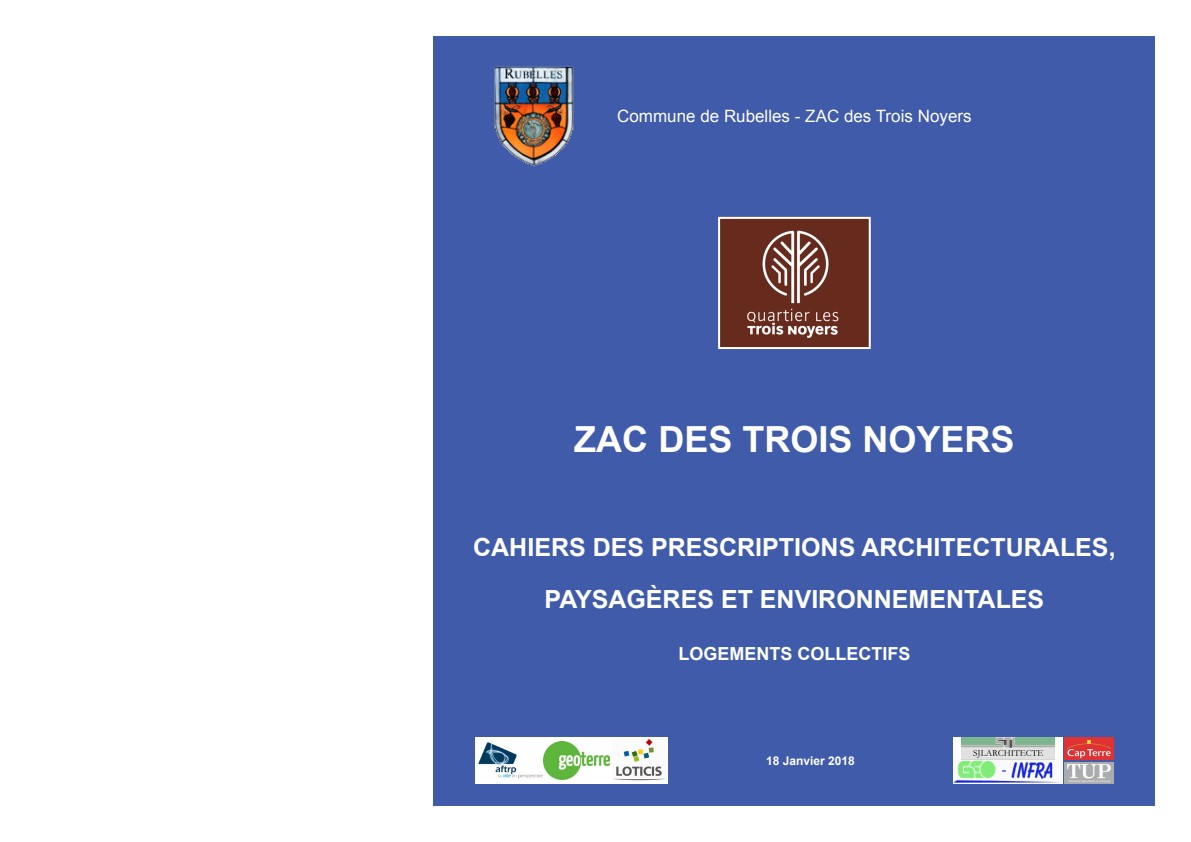
<style>
.page{position:relative;width:1191px;height:842px;background:#fff}
.page>*{position:absolute;margin:0;border:0;box-sizing:border-box;transform-origin:0 0}
.t1{font:700 36px "Arial";color:#fff}
.t2{font:700 25px/52px "Arial";color:#fff;text-align:center}
.t3{font:700 18px "Arial";color:#fff}
.t4{font:17px "Arial";color:#fff}
.t5{font:700 12px "Arial";color:#fff}
</style>
<div class="page">
<div style="left:434px;top:36px;width:721px;height:770px;background:#3f5ba9"></div>
<img style="left:494px;top:66px;width:80px;height:100px">
<div style="left:475px;top:737px;width:193px;height:46px;background:#fff"></div>
<img style="left:612px;top:740px;width:54px;height:41px">
<img style="left:478px;top:740px;width:131px;height:40px">
<img style="left:953px;top:760px;width:109px;height:23px">
<div style="left:953px;top:737px;width:109px;height:22px;background:#fff"></div>
<img style="left:961px;top:737px;width:93px;height:22px">
<img style="left:721px;top:220px;width:146px;height:126px">
<div style="left:718px;top:217px;width:152px;height:132px;border:2px solid #fff"></div>
<img style="left:1064px;top:737px;width:49px;height:23px">
<img style="left:1064px;top:762px;width:49px;height:21px">
<p class="t4" style="left:617px;top:105px;width:356px">Commune de Rubelles - ZAC des Trois Noyers</p>
<h1 class="t1" style="left:574px;top:415px;width:442px">ZAC DES TROIS NOYERS</h1>
<p class="t2" style="left:473px;top:522px;width:644px">CAHIERS DES PRESCRIPTIONS ARCHITECTURALES,<br>PAYSAGÈRES ET ENVIRONNEMENTALES</p>
<p class="t3" style="left:678px;top:642px;width:234px">LOGEMENTS COLLECTIFS</p>
<p class="t5" style="left:766px;top:752px;width:90px">18 Janvier 2018</p>
</div>
